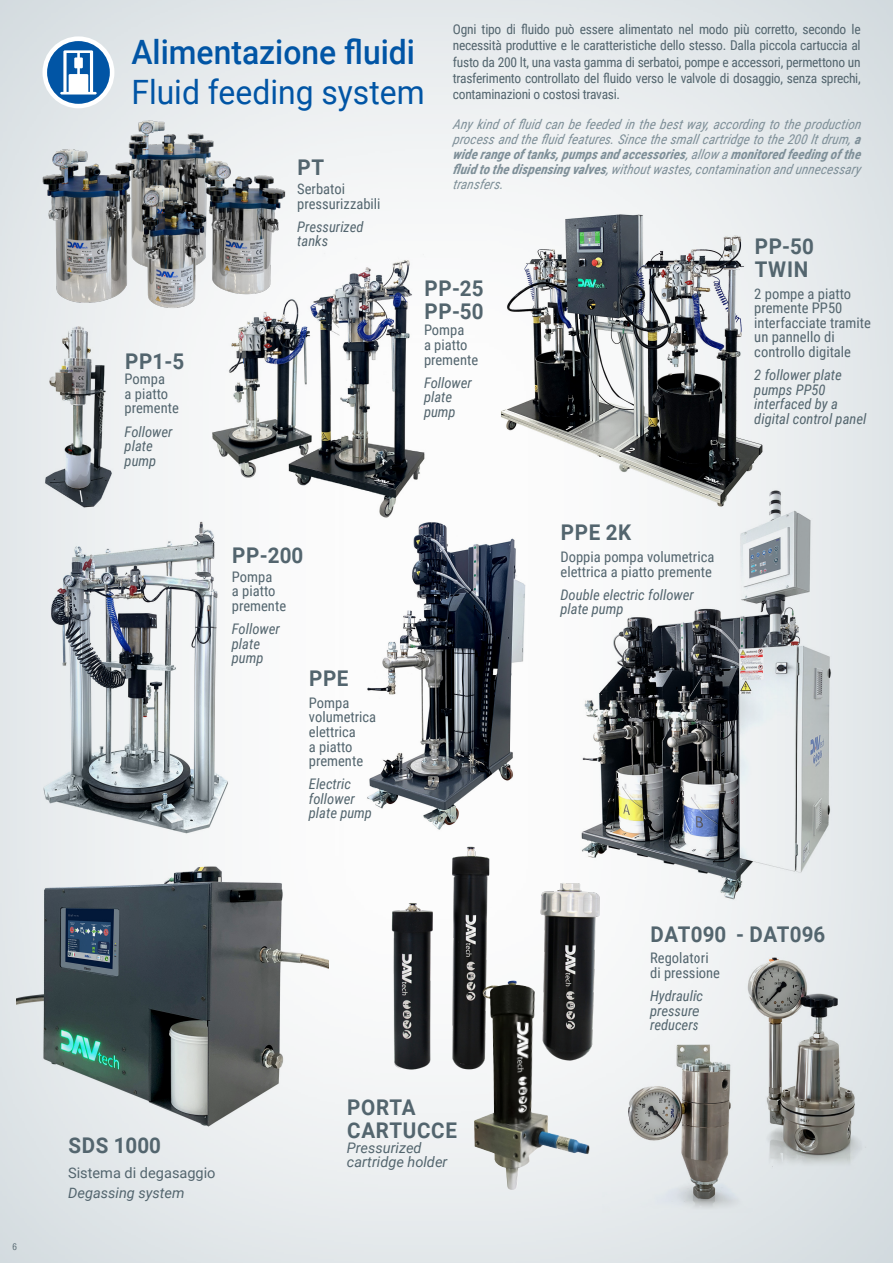
<style>
.page{position:relative;width:893px;height:1263px;background:#fff}
.page>*{position:absolute;margin:0;border:0;box-sizing:border-box;transform-origin:0 0}
.t1{font:500 33.6px "Roboto";color:#0155a5;scale:.95 1}
.t2{font:33.6px "Roboto";color:#0155a5;scale:.95 1}
.t3{font:700 21.6px "Roboto";letter-spacing:.025em;color:#53656e;scale:.95 1}
.t4{font:700 21.6px "Roboto";color:#53656e;scale:.95 1}
.t5{font:14.55px/14.5px "Roboto Condensed";color:#53656e}
.t6{font:italic 14.55px/14.5px "Roboto Condensed";color:#53656e}
.t7{font:italic 14.55px/14.5px "Roboto";color:#53656e}
.t8{font:14.55px "Roboto";color:#53656e}
.t9{font:13.5px/16.2px "Roboto Condensed";letter-spacing:-.02em;color:#53656e;text-align:justify}
.t10{font:italic 13.5px/15px "Roboto Condensed";letter-spacing:-.01em;color:#7e8f98}
.t11{font:condensed 9px "Swiss 721 BT";color:#53656e}
.s1{font-weight:700}
</style>
<div class="page">
<div style="left:0;top:0;width:893px;height:1263px;background:#889fac;opacity:.5"></div>
<div style="left:43px;top:36px;width:71px;height:72px;background:#fff;border-radius:50%"></div>
<svg style="left:47px;top:41px;width:63px;height:63px"></svg>
<img style="left:33px;top:506px;width:206px;height:332px">
<img style="left:367px;top:498px;width:172px;height:349px">
<img style="left:561px;top:475px;width:323px;height:438px">
<img style="left:31px;top:326px;width:98px;height:192px">
<img style="left:205px;top:313px;width:76px;height:185px">
<img style="left:328px;top:838px;width:172px;height:246px">
<img style="left:535px;top:830px;width:65px;height:245px">
<img style="left:474px;top:980px;width:116px;height:211px">
<img style="left:603px;top:1025px;width:187px;height:187px">
<img style="left:697px;top:946px;width:196px;height:224px">
<img style="left:474px;top:201px;width:317px;height:317px">
<img style="left:17px;top:838px;width:311px;height:316px">
<img style="left:39px;top:117px;width:251px;height:196px">
<img style="left:281px;top:245px;width:153px;height:290px">
<p class="t11" style="left:13px;top:1242px;width:6px">6</p>
<p class="t1" style="left:131px;top:29px;width:300px">Alimentazione fluidi</p>
<p class="t2" style="left:131px;top:68px;width:310px">Fluid feeding system</p>
<p class="t3" style="left:298px;top:152px;width:30px">PT</p>
<p class="t5" style="left:297px;top:181px;width:85px">Serbatoi pressurizzabili</p>
<p class="t6" style="left:297px;top:219px;width:68px">Pressurized tanks</p>
<p class="t9" style="left:453px;top:21px;width:409px">Ogni tipo di fluido può essere alimentato nel modo più corretto, secondo le necessità produttive e le caratteristiche dello stesso. Dalla piccola cartuccia al fusto da 200 lt, una vasta gamma di serbatoi, pompe e accessori, permettono un trasferimento controllato del fluido verso le valvole di dosaggio, senza sprechi, contaminazioni o costosi travasi.</p>
<p class="t10" style="left:453px;top:116px;width:413px">Any kind of fluid can be feeded in the best way, according to the production process and the fluid features.Since the smallcartridge to the 200 ltdrum, <span class="s1">a wide range of tanks, pumps and accessories</span>, allow a <span class="s1">monitored feeding of the fluid to the dispensing valves</span>, withoutwastes, contamination and unnecessary transfers.</p>
<p class="t3" style="left:755px;top:232px;width:64px">PP-50</p>
<p class="t3" style="left:755px;top:254px;width:58px">TWIN</p>
<p class="t3" style="left:125px;top:346px;width:64px">PP1-5</p>
<p class="t5" style="left:125px;top:371px;width:56px">Pompa<br>a piatto premente</p>
<p class="t6" style="left:125px;top:423px;width:49px">Follower plate</p>
<p class="t6" style="left:125px;top:453px;width:33px">pump</p>
<p class="t3" style="left:424px;top:273px;width:64px">PP-25</p>
<p class="t5" style="left:424px;top:322px;width:56px">Pompa<br>a piatto premente</p>
<p class="t6" style="left:424px;top:375px;width:49px">Follower plate</p>
<p class="t6" style="left:424px;top:404px;width:33px">pump</p>
<p class="t3" style="left:424px;top:297px;width:64px">PP-50</p>
<p class="t3" style="left:232px;top:540px;width:76px">PP-200</p>
<p class="t5" style="left:232px;top:569px;width:56px">Pompa<br>a piatto premente</p>
<p class="t6" style="left:232px;top:621px;width:49px">Follower plate</p>
<p class="t6" style="left:232px;top:650px;width:33px">pump</p>
<p class="t3" style="left:309px;top:663px;width:43px">PPE</p>
<p class="t5" style="left:309px;top:695px;width:69px">Pompa volumetrica elettrica<br>a piatto premente</p>
<p class="t6" style="left:309px;top:776px;width:65px">Electric follower plate pump</p>
<p class="t3" style="left:69px;top:1130px;width:99px">SDS 1000</p>
<p class="t8" style="left:68px;top:1163px;width:149px">Sistema di degasaggio</p>
<p class="t7" style="left:68px;top:1185px;width:118px">Degassing system</p>
<p class="t3" style="left:347px;top:1092px;width:73px">PORTA</p>
<p class="t3" style="left:347px;top:1115px;width:117px">CARTUCCE</p>
<p class="t7" style="left:347px;top:1140px;width:102px">Pressurized cartridge holder</p>
<p class="t3" style="left:561px;top:517px;width:75px">PPE 2K</p>
<p class="t5" style="left:560px;top:549px;width:155px">Doppia pompa volumetrica elettrica a piatto premente</p>
<p class="t6" style="left:560px;top:587px;width:135px">Double electric follower</p>
<p class="t6" style="left:560px;top:601px;width:65px">plate pump</p>
<p class="t5" style="left:754px;top:286px;width:118px">2 pompe a piatto premente PP50 interfacciate tramite un pannello di controllo digitale</p>
<p class="t6" style="left:754px;top:367px;width:89px">2 follower plate</p>
<p class="t6" style="left:754px;top:382px;width:85px">pumps PP50 interfaced by a</p>
<p class="t6" style="left:754px;top:411px;width:114px">digital control panel</p>
<p class="t4" style="left:650px;top:919px;width:186px">DAT090 - DAT096</p>
<p class="t5" style="left:650px;top:950px;width:60px">Regolatori</p>
<p class="t5" style="left:650px;top:965px;width:71px">di pressione</p>
<p class="t6" style="left:650px;top:988px;width:54px">Hydraulic pressure reducers</p>
</div>
